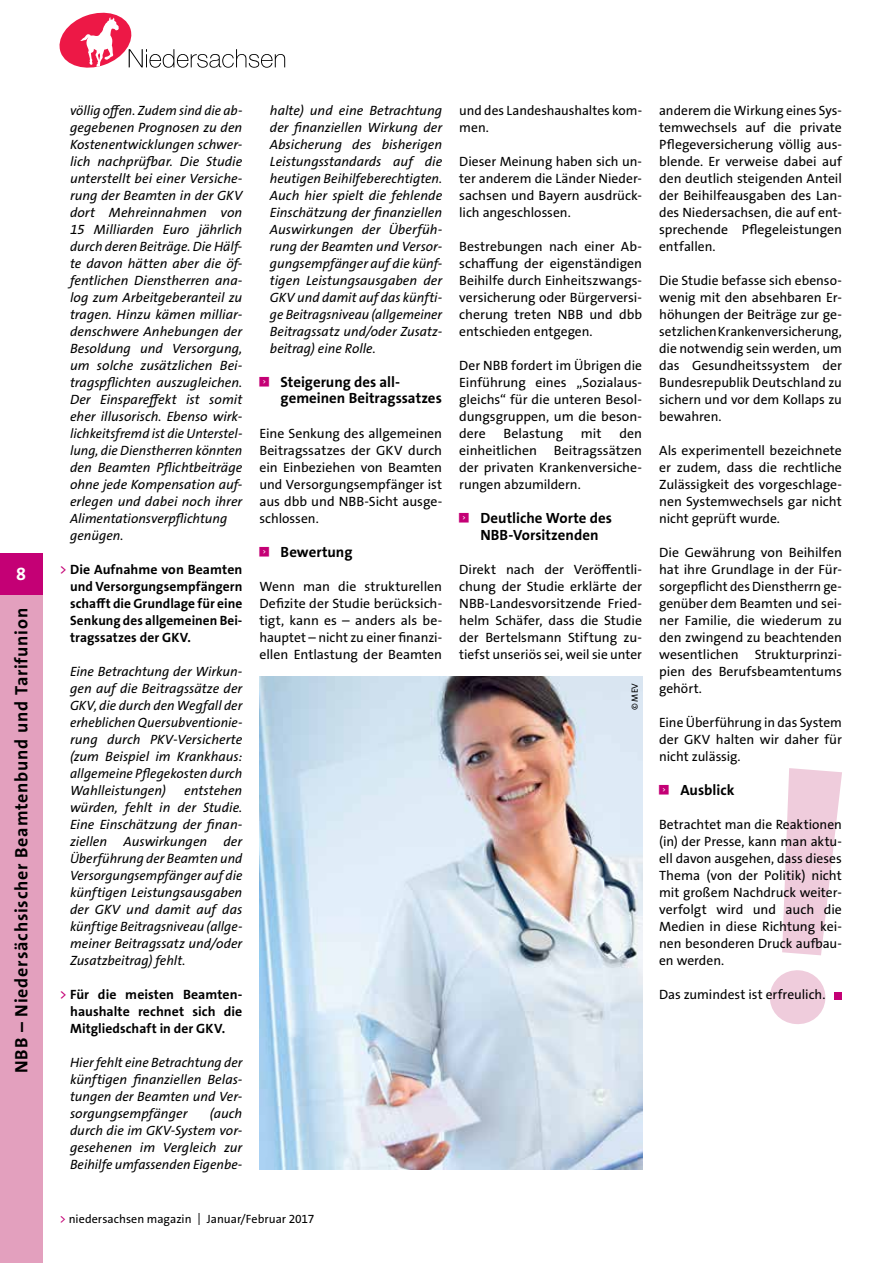
<style>
.page{position:relative;width:893px;height:1263px;background:#fff}
.page>*{position:absolute;margin:0;border:0;box-sizing:border-box;transform-origin:0 0}
.t1{font:700 18px "The Sans Os F";letter-spacing:.04em;color:#000}
.t2{font:700 18px "The Sans Os F";color:#fff}
.t3{font:700 14.85px/16.5px "The Sans Os F";color:#000}
.t4{font:13.5px/17px "The Sans Os F";color:#000;text-align:justify}
.t5{font:italic 13.5px/17px "The Sans Os F";color:#000;text-align:justify}
.t6{font:700 13.5px/17px "The Sans Os F";letter-spacing:.005em;color:#000;text-align:justify}
.t7{font:12px "The Sans Os F";color:#000}
.t8{font:9px "The Sans Os F";color:#000}
.t9{font:6.15px "Top Numbers";color:#c40075}
.s1{font-weight:400;color:#c40075}
.s2{color:#c40075}
</style>
<div class="page">
<img style="left:259px;top:676px;width:383px;height:493px">
<div style="left:0;top:553px;width:43px;height:42px;background:#c40075"></div>
<div style="left:0;top:595px;width:43px;height:668px;background:#e3a0be"></div>
<svg style="left:60px;top:13px;width:225px;height:55px"></svg>
<h1 class="t2" style="left:16px;top:562px;width:11px">8</h1>
<h1 class="t1" style="left:10px;top:1073px;width:466px;rotate:-90deg">NBB – Niedersächsischer Beamtenbund und Tarifunion</h1>
<p class="t5" style="left:70px;top:102px;width:174px;text-align:left">völlig offen. Zudem sind die ab&shy;gegebenen Prognosen zu den<br>Kostenentwicklungen schwer&shy;lich nachprüfbar. Die Studie unterstellt bei einer Versiche&shy;rung der Beamten in der GKV dort Mehreinnahmen von<br>15 Milliarden Euro jährlich durch deren Beiträge. Die Hälf&shy;te davon hätten aber die öf&shy;fentlichen Dienstherren ana&shy;log zum Arbeitgeberanteil zu tragen. Hinzu kämen milliar&shy;denschwere Anhebungen der<br>Besoldung und Versorgung, um solche zusätzlichen Bei&shy;tragspflichten auszugleichen.<br>Der Einspareffekt ist somit eher illusorisch. Ebenso wirk&shy;lichkeitsfremd ist die Unterstel&shy;lung, die Dienstherren könnten den Beamten Pflichtbeiträge ohne jede Kompensation auf&shy;erlegen und dabei noch ihrer<br>Alimentationsverpflichtung genügen.</p>
<p class="t6" style="left:70px;top:561px;width:174px;text-indent:-11px"><span class="s1">&gt;</span> Die Aufnahme von Beamten und Versorgungsempfängern schafft die Grundlage für eine Senkung des allgemeinen Bei&shy;tragssatzes der GKV.</p>
<p class="t5" style="left:70px;top:663px;width:174px">Eine Betrachtung der Wirkun&shy;gen auf die Beitragssätze der GKV, die durch den Wegfall der erheblichen Quersubventionie&shy;rung durch PKV-Versicherte (zum Beispiel im Krankhaus: allgemeine Pflegekosten durch Wahlleistungen)</p>
<p class="t5" style="left:70px;top:782px;width:174px;text-indent:114px">entstehen würden, fehlt in der Studie.<br>Eine Einschätzung der finan&shy;ziellen Auswirkungen der Überführung der Beamten und Versorgungsempfänger auf die künftigen Leistungsausgaben der GKV und damit auf das künftige Beitragsniveau (allge&shy;meiner Beitragssatz und/oder Zusatzbeitrag) fehlt.</p>
<p class="t6" style="left:70px;top:986px;width:174px;text-indent:-11px"><span class="s1">&gt;</span> Für die meisten Beamten&shy;haushalte rechnet sich die Mitgliedschaft in der GKV.</p>
<p class="t5" style="left:70px;top:1054px;width:174px">Hier fehlt eine Betrachtung der künftigen finanziellen Belas&shy;tungen der Beamten und Ver&shy;sorgungsempfänger</p>
<p class="t5" style="left:70px;top:1105px;width:174px;text-indent:140px">(auch durch die im GKV-System vor&shy;gesehenen im Vergleich zur Beihilfe umfassenden Eigenbe-</p>
<p class="t5" style="left:270px;top:102px;width:174px">halte) und eine Betrachtung der finanziellen Wirkung der Absicherung des bisherigen Leistungsstandards auf die heutigen Beihilfeberechtigten.<br>Auch hier spielt die fehlende Einschätzung der finanziellen Auswirkungen der Überfüh&shy;rung der Beamten und Versor&shy;gungsempfänger auf die künf&shy;tigen Leistungsausgaben der GKV und damit auf das künfti&shy;ge Beitragsniveau (allgemeiner Beitragssatz und/oder Zusatz&shy;beitrag) eine Rolle.</p>
<p class="t9" style="left:259px;top:377px;width:11px">&lt;</p>
<p class="t3" style="left:281px;top:374px;width:163px">Steigerung des all&shy;gemeinen Beitragssatzes</p>
<p class="t4" style="left:259px;top:425px;width:184px">Eine Senkung des allgemeinen Beitragssatzes der GKV durch ein Einbeziehen von Beamten und Versorgungsempfänger ist aus dbb und NBB-Sicht ausge&shy;schlossen.</p>
<p class="t9" style="left:259px;top:547px;width:11px">&lt;</p>
<p class="t3" style="left:281px;top:544px;width:73px">Bewertung</p>
<p class="t4" style="left:259px;top:578px;width:184px">Wenn man die strukturellen Defizite der Studie berücksich&shy;tigt, kann es – anders als be&shy;hauptet – nicht zu einer finanzi&shy;ellen Entlastung der Beamten</p>
<p class="t7" style="left:60px;top:1211px;width:256px"><span class="s2">&gt;</span> niedersachsen magazin | Januar/Februar 2017</p>
<p class="t4" style="left:459px;top:102px;width:184px">und des Landeshaushaltes kom&shy;men.</p>
<p class="t4" style="left:459px;top:153px;width:184px">Dieser Meinung haben sich un&shy;ter anderem die Länder Nieder&shy;sachsen und Bayern ausdrück&shy;lich angeschlossen.</p>
<p class="t4" style="left:459px;top:238px;width:184px">Bestrebungen nach einer Ab&shy;schaffung der eigenständigen Beihilfe durch Einheitszwangs&shy;versicherung oder Bürgerversi&shy;cherung treten NBB und dbb entschieden entgegen.</p>
<p class="t4" style="left:459px;top:357px;width:184px">Der NBB fordert im Übrigen die Einführung eines „Sozialaus&shy;gleichs“ für die unteren Besol&shy;dungsgruppen, um die beson&shy;dere</p>
<p class="t4" style="left:504px;top:425px;width:61px">Belastung</p>
<p class="t4" style="left:581px;top:425px;width:22px">mit</p>
<p class="t4" style="left:619px;top:425px;width:24px">den</p>
<p class="t4" style="left:459px;top:442px;width:79px">einheitlichen</p>
<p class="t4" style="left:459px;top:442px;width:184px;text-indent:95px">Beitragssätzen der privaten Krankenversiche&shy;rungen abzumildern.</p>
<p class="t9" style="left:459px;top:513px;width:11px">&lt;</p>
<p class="t3" style="left:480px;top:510px;width:133px">Deutliche Worte des<br>NBB-Vorsitzenden</p>
<p class="t4" style="left:459px;top:561px;width:184px">Direkt nach der Veröffentli&shy;chung der Studie erklärte der NBB-Landesvorsitzende Fried&shy;helm Schäfer, dass die Studie der Bertelsmann Stiftung zu&shy;tiefst unseriös sei, weil sie unter</p>
<p class="t8" style="left:629px;top:710px;width:29px;rotate:-90deg">© MEV</p>
<p class="t4" style="left:659px;top:102px;width:184px">anderem die Wirkung eines Sys&shy;temwechsels auf die private Pflegeversicherung völlig aus&shy;blende. Er verweise dabei auf den deutlich steigenden Anteil der Beihilfeausgaben des Lan&shy;des Niedersachsen, die auf ent&shy;sprechende Pflegeleistungen entfallen.</p>
<p class="t4" style="left:659px;top:272px;width:184px">Die Studie befasse sich ebenso&shy;wenig mit den absehbaren Er&shy;höhungen der Beiträge zur ge&shy;setzlichen Krankenversicherung, die notwendig sein werden, um das Gesundheitssystem der Bundesrepublik Deutschland zu sichern und vor dem Kollaps zu bewahren.</p>
<p class="t4" style="left:659px;top:442px;width:184px">Als experimentell bezeichnete er zudem, dass die rechtliche Zulässigkeit des vorgeschlage&shy;nen Systemwechsels gar nicht nicht geprüft wurde.</p>
<p class="t4" style="left:659px;top:544px;width:184px">Die Gewährung von Beihilfen hat ihre Grundlage in der Für&shy;sorgepflicht des Dienstherrn ge&shy;genüber dem Beamten und sei&shy;ner Familie, die wiederum zu den zwingend zu beachtenden wesentlichen Strukturprinzi&shy;pien des Berufsbeamtentums gehört.</p>
<p class="t4" style="left:659px;top:714px;width:184px">Eine Überführung in das System der GKV halten wir daher für nicht zulässig.</p>
<p class="t9" style="left:659px;top:785px;width:11px">&lt;</p>
<p class="t3" style="left:680px;top:782px;width:56px">Ausblick</p>
<p class="t4" style="left:659px;top:816px;width:184px">Betrachtet man die Reaktionen (in) der Presse, kann man aktu&shy;ell davon ausgehen, dass dieses Thema (von der Politik) nicht mit großem Nachdruck weiter&shy;verfolgt wird und auch die Medien in diese Richtung kei&shy;nen besonderen Druck aufbau&shy;en werden.</p>
<p class="t4" style="left:659px;top:986px;width:168px">Das zumindest ist erfreulich.</p>
</div>
